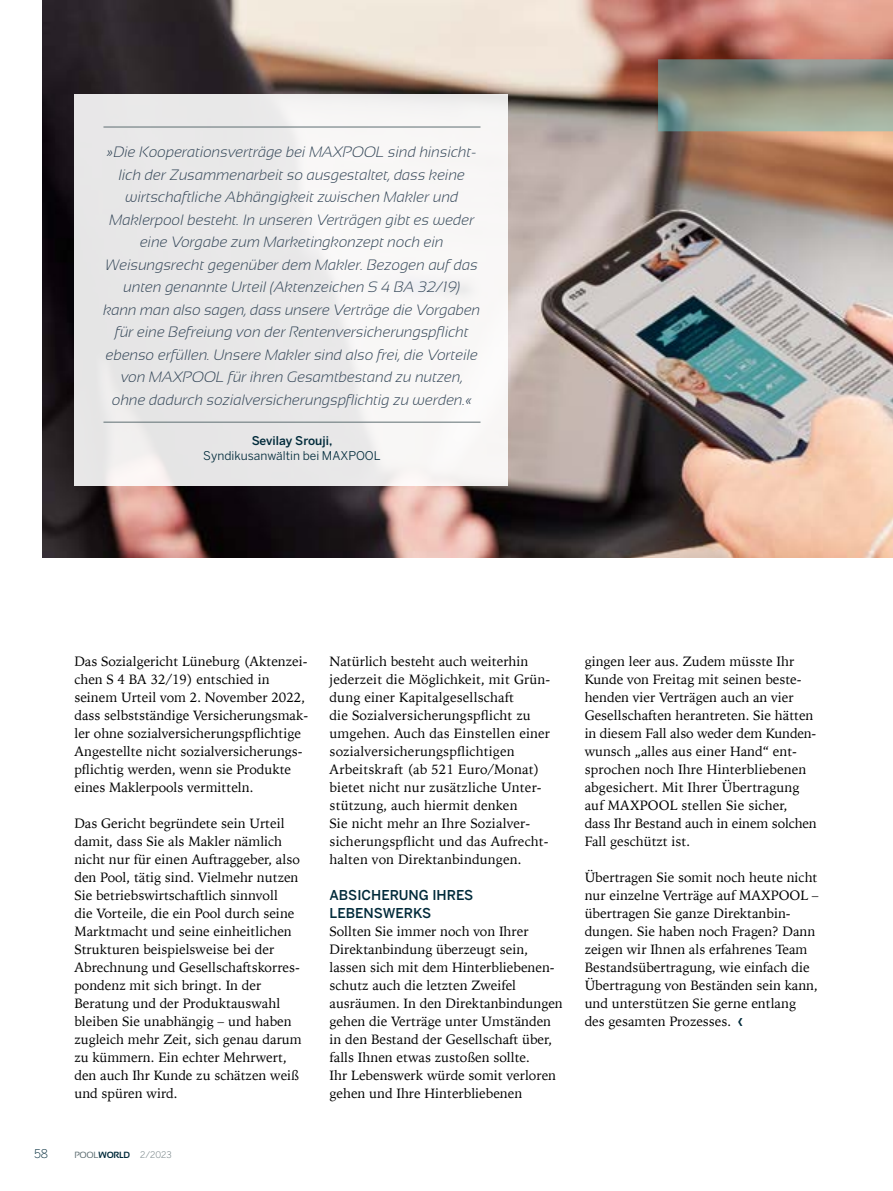
<style>
.page{position:relative;width:893px;height:1191px;background:#fff}
.page>*{position:absolute;margin:0;border:0;box-sizing:border-box;transform-origin:0 0}
.Zitat{font:italic 300 15px/22.5px "Sansation";color:#304355;text-align:center}
.Copy{font:13.5px/18px "Iowan Old Style";color:#000}
.Zwischentitel{font:500 13.5px/18px "Benton Sans";color:#002a3a}
.Bildunterschrift{font:12px/15px "Benton Sans";color:#002a3a;text-align:center}
.t1{font:300 12px "Benton Sans";color:#002a3a}
.t2{font:300 9px "Benton Sans";color:#5e6e72}
.s1{font-weight:500}
.s2{font-family:"Sansation";font-weight:400}
.s3{font-family:"Sansation";font-weight:700;color:#002a3a}
.s4{font-family:"Benton Sans";font-weight:500;font-size:15px;color:#002a3a}
</style>
<div class="page">
<img style="left:43px;top:0;width:850px;height:558px">
<svg style="left:74px;top:94px;width:434px;height:392px;fill:#e9e8e9"></svg>
<hr style="left:103px;top:127px;width:377px;height:1px;background:#5e6e72">
<hr style="left:103px;top:422px;width:377px;height:1px;background:#5e6e72">
<svg style="left:658px;top:59px;width:235px;height:72px"></svg>
<p class="Zitat" style="left:103px;top:141px;width:378px">»Die Kooperationsverträge bei MAXPOOL sind hinsicht&shy;lich der Zusammenarbeit so ausgestaltet, dass keine wirtschaftliche Abhängigkeit zwischen Makler und Maklerpool besteht. In unseren Verträgen gibt es weder eine Vorgabe zum Marketingkonzept noch ein Weisungsrecht gegenüber dem Makler. Bezogen auf das unten genannte Urteil (Aktenzeichen S 4 BA 32/19)<br>kann man also sagen, dass unsere Verträge die Vorgaben für eine Befreiung von der Rentenversicherungspflicht ebenso erfüllen. Unsere Makler sind also frei, die Vorteile von MAXPOOL für ihren Gesamtbestand zu nutzen, ohne dadurch sozialversicherungspflichtig zu werden.«</p>
<p class="Bildunterschrift" style="left:203px;top:433px;width:179px"><span class="s1">Sevilay Srouji,<br></span>Syndikusanwältin bei MAXPOOL</p>
<p class="Copy" style="left:74px;top:651px;width:235px">Das Sozialgericht Lüneburg (Aktenzei&shy;chen S 4 BA 32/19) entschied in seinem Urteil vom 2. November 2022, dass selbstständige Versicherungsmak&shy;ler ohne sozialversicherungspflichtige Angestellte nicht sozialversicherungs&shy;pflichtig werden, wenn sie Produkte eines Maklerpools vermitteln.</p>
<p class="Copy" style="left:74px;top:813px;width:229px">Das Gericht begründete sein Urteil damit, dass Sie als Makler nämlich nicht nur für einen Auftraggeber, also den Pool, tätig sind. Vielmehr nutzen Sie betriebswirtschaftlich sinnvoll<br>die Vorteile, die ein Pool durch seine Marktmacht und seine einheitlichen Strukturen beispielsweise bei der Abrechnung und Gesellschaftskorres&shy;pondenz mit sich bringt. In der Beratung und der Produktauswahl bleiben Sie unabhängig – und haben zugleich mehr Zeit, sich genau darum zu kümmern. Ein echter Mehrwert, den auch Ihr Kunde zu schätzen weiß und spüren wird.</p>
<p class="t1" style="left:34px;top:1146px;width:16px">58</p>
<p class="t2" style="left:74px;top:1149px;width:99px"><span class="s2">POOL</span><span class="s3">WORLD</span> 2/2023</p>
<p class="Copy" style="left:330px;top:651px;width:222px">Natürlich besteht auch weiterhin jederzeit die Möglichkeit, mit Grün&shy;dung einer Kapitalgesellschaft<br>die Sozialversicherungspflicht zu umgehen. Auch das Einstellen einer sozialversicherungspflichtigen Arbeitskraft (ab 521 Euro/Monat) bietet nicht nur zusätzliche Unter&shy;stützung, auch hiermit denken<br>Sie nicht mehr an Ihre Sozialver&shy;sicherungspflicht und das Aufrecht&shy;halten von Direktanbindungen.</p>
<p class="Zwischentitel" style="left:330px;top:886px;width:145px">ABSICHERUNG IHRES<br>LEBENSWERKS</p>
<p class="Copy" style="left:330px;top:921px;width:235px">Sollten Sie immer noch von Ihrer Direktanbindung überzeugt sein, lassen sich mit dem Hinterbliebenen&shy;schutz auch die letzten Zweifel ausräumen. In den Direktanbindungen gehen die Verträge unter Umständen in den Bestand der Gesellschaft über, falls Ihnen etwas zustoßen sollte.<br>Ihr Lebenswerk würde somit verloren gehen und Ihre Hinterbliebenen</p>
<p class="Copy" style="left:585px;top:651px;width:234px">gingen leer aus. Zudem müsste Ihr Kunde von Freitag mit seinen beste&shy;henden vier Verträgen auch an vier Gesellschaften herantreten. Sie hätten in diesem Fall also weder dem Kunden&shy;wunsch „alles aus einer Hand“ ent&shy;sprochen noch Ihre Hinterbliebenen abgesichert. Mit Ihrer Übertragung auf MAXPOOL stellen Sie sicher,<br>dass Ihr Bestand auch in einem solchen Fall geschützt ist.</p>
<p class="Copy" style="left:585px;top:867px;width:235px">Übertragen Sie somit noch heute nicht nur einzelne Verträge auf MAXPOOL – übertragen Sie ganze Direktanbin&shy;dungen. Sie haben noch Fragen? Dann zeigen wir Ihnen als erfahrenes Team Bestandsübertragung, wie einfach die Übertragung von Beständen sein kann, und unterstützen Sie gerne entlang des gesamten Prozesses. <span class="s4">‹</span></p>
</div>
